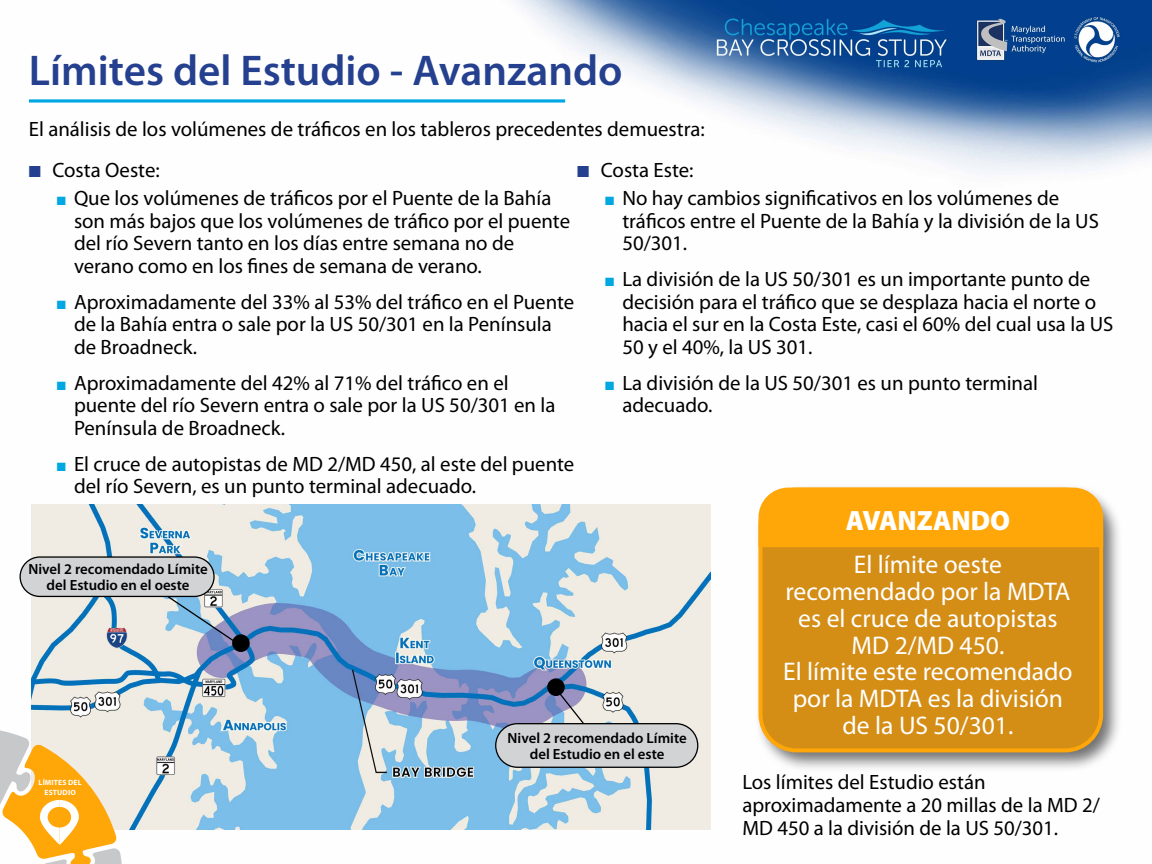
<style>
.page{position:relative;width:1152px;height:864px;background:#fff}
.page>*{position:absolute;margin:0;border:0;box-sizing:border-box;transform-origin:0 0}
.t1{font:600 43.2px "Myriad Pro";color:#25408f}
.t2{font:900 28px "Myriad Pro";letter-spacing:-.005em;color:#fff}
.t3{font:25.6px/26.8px "Myriad Pro";color:#fff;text-align:center}
.t4{font:20.8px/22.8px "Myriad Pro";color:#000}
.t5{font:600 14.8px/15.8px "Myriad Pro";color:#000;text-align:center}
.t6{font:700 7.6px/10px "Myriad Pro";letter-spacing:.02em;color:#fff;text-align:center}
.s1{color:#25408f}
.s2{color:#00a7e1}
</style>
<div class="page">
<img style="left:21px;top:0;width:1131px;height:830px">
<div style="left:754px;top:483px;width:369px;height:289px;background:#000;opacity:.55"></div>
<div style="left:760px;top:490px;width:341px;height:260px;background:#d48d15;border-radius:36px"></div>
<div style="left:758px;top:488px;width:345px;height:264px;border:4px solid #ffa608;border-radius:36px"></div>
<svg style="left:756px;top:486px;width:349px;height:63px;background:#fda914"></svg>
<img style="left:32px;top:505px;width:678px;height:324px">
<svg style="left:163px;top:593px;width:79px;height:54px;background:#a9bed3"></svg>
<div style="left:20px;top:557px;width:194px;height:39px;background:#d1d3d4;border-radius:20px"></div>
<div style="left:19px;top:556px;width:196px;height:41px;border:1px solid #000;border-radius:20px"></div>
<svg style="left:551px;top:683px;width:58px;height:40px;background:#b1bdcf"></svg>
<div style="left:496px;top:724px;width:202px;height:43px;background:#d1d3d4;border-radius:22px"></div>
<div style="left:495px;top:723px;width:203px;height:45px;border:1px solid #000;border-radius:22px"></div>
<svg style="left:29px;top:99px;width:536px;height:4px;background:#32b8e6"></svg>
<svg style="left:0;top:723px;width:126px;height:141px"></svg>
<div style="left:232px;top:634px;width:18px;height:18px;background:#000;border-radius:50%"></div>
<div style="left:547px;top:678px;width:18px;height:18px;background:#000;border-radius:50%"></div>
<h1 class="t1" style="left:29px;top:47px;width:595px">Límites del Estudio - Avanzando</h1>
<p class="t4" style="left:29px;top:118px;width:677px">El análisis de los volúmenes de tráficos en los tableros precedentes demuestra:</p>
<p class="t4" style="left:29px;top:159px;width:132px"><span class="s1">■</span> Costa Oeste:</p>
<p class="t4" style="left:74px;top:187px;width:498px;text-indent:-17px"><span class="s2">■</span> Que los volúmenes de tráficos por el Puente de la Bahía son más bajos que los volúmenes de tráfico por el puente del río Severn tanto en los días entre semana no de verano como en los fines de semana de verano.</p>
<p class="t4" style="left:74px;top:291px;width:502px;text-indent:-17px"><span class="s2">■</span> Aproximadamente del 33% al 53% del tráfico en el Puente de la Bahía entra o sale por la US 50/301 en la Península de Broadneck.</p>
<p class="t4" style="left:74px;top:372px;width:483px;text-indent:-17px"><span class="s2">■</span> Aproximadamente del 42% al 71% del tráfico en el puente del río Severn entra o sale por la US 50/301 en la<br>Península de Broadneck.</p>
<p class="t4" style="left:74px;top:453px;width:502px;text-indent:-17px"><span class="s2">■</span> El cruce de autopistas de MD 2/MD 450, al este del puente del río Severn, es un punto terminal adecuado.</p>
<p class="t4" style="left:577px;top:159px;width:118px"><span class="s1">■</span> Costa Este:</p>
<p class="t4" style="left:622px;top:187px;width:478px;text-indent:-17px"><span class="s2">■</span> No hay cambios significativos en los volúmenes de tráficos entre el Puente de la Bahía y la división de la US<br>50/301.</p>
<p class="t4" style="left:622px;top:268px;width:493px;text-indent:-17px"><span class="s2">■</span> La división de la US 50/301 es un importante punto de decisión para el tráfico que se desplaza hacia el norte o hacia el sur en la Costa Este, casi el 60% del cual usa la US 50 y el 40%, la US 301.</p>
<p class="t4" style="left:622px;top:372px;width:417px;text-indent:-17px"><span class="s2">■</span> La división de la US 50/301 es un punto terminal adecuado.</p>
<p class="t5" style="left:28px;top:561px;width:181px">Nivel 2 recomendado Límite del Estudio en el oeste</p>
<p class="t6" style="left:39px;top:778px;width:45px">LÍMITES DEL<br>ESTUDIO</p>
<p class="t5" style="left:507px;top:730px;width:181px">Nivel 2 recomendado Límite del Estudio en el este</p>
<h2 class="t2" style="left:846px;top:505px;width:166px">AVANZANDO</h2>
<p class="t3" style="left:783px;top:552px;width:291px">El límite oeste recomendado por la MDTA es el cruce de autopistas<br>MD 2/MD 450.<br>El límite este recomendado por la MDTA es la división de la US 50/301.</p>
<p class="t4" style="left:742px;top:771px;width:359px">Los límites del Estudio están aproximadamente a 20 millas de la MD 2/<br>MD 450 a la división de la US 50/301.</p>
</div>
